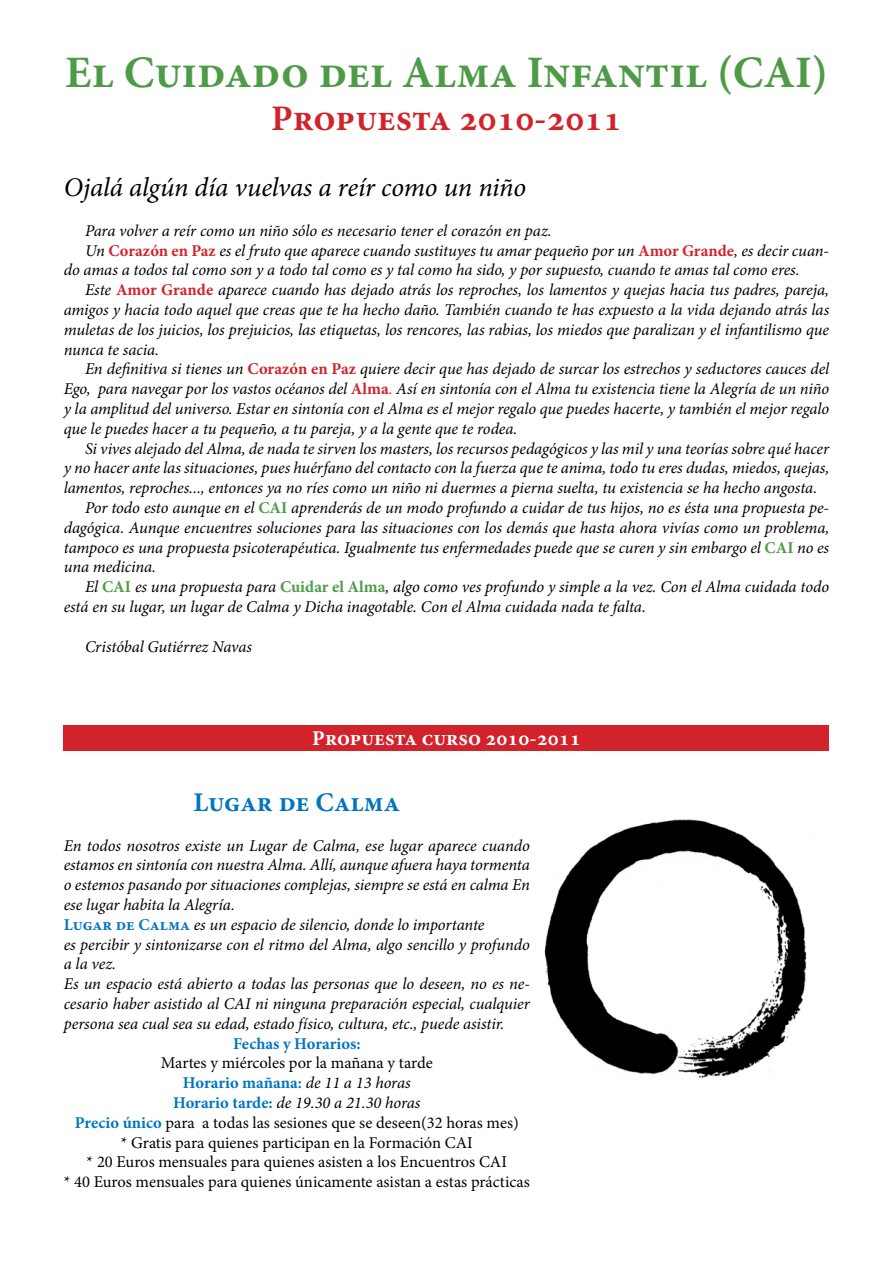
<style>
.page{position:relative;width:893px;height:1263px;background:#fff}
.page>*{position:absolute;margin:0;border:0;box-sizing:border-box;transform-origin:0 0}
.t1{font:700 45px "Minion Pro";color:#4e9b47}
.t2{font:700 36px "Minion Pro";color:#d2232a}
.t3{font:italic 27px "Minion Pro";letter-spacing:-.01em;color:#000}
.t4{font:700 27px "Minion Pro";color:#0076c0}
.t5{font:700 21px "Minion Pro";color:#fff}
.t6{font:italic 16.5px/19.8px "Minion Pro";letter-spacing:-.005em;color:#000}
.t7{font:16.5px/19.8px "Minion Pro";color:#000;text-align:center}
.t8{font:700 16.5px "Minion Pro";color:#0076c0}
.s1{font-weight:700;font-style:normal;color:#d2232a}
.s2{color:#d2232a}
.s3{font-weight:700;font-style:normal;color:#4e9b47}
.s4{font-weight:700;font-style:normal;color:#0076c0}
.s5{font-weight:700;color:#0076c0}
.s6{font-style:italic}
</style>
<div class="page">
<div style="left:64px;top:725px;width:765px;height:26px;background:#d2232a"></div>
<img style="left:544px;top:819px;width:263px;height:259px">
<h1 class="t1" style="left:65px;top:41px;width:764px">El Cuidado del Alma Infantil (CAI)</h1>
<h2 class="t2" style="left:271px;top:93px;width:352px">Propuesta 2010-2011</h2>
<h3 class="t3" style="left:64px;top:169px;width:464px">Ojalá algún día vuelvas a reír como un niño</h3>
<p class="t6" style="left:85px;top:220px;width:468px">Para volver a reír como un niño sólo es necesario tener el corazón en paz.</p>
<p class="t6" style="left:85px;top:240px;width:746px">Un <span class="s1">Corazón en Paz</span> es el fruto que aparece cuando sustituyes tu amar pequeño por un <span class="s1">Amor Grande</span>, es decir cuan-</p>
<p class="t6" style="left:64px;top:260px;width:737px">do amas a todos tal como son y a todo tal como es y tal como ha sido, y por supuesto, cuando te amas tal como eres.</p>
<p class="t6" style="left:85px;top:280px;width:746px">Este <span class="s1">Amor Grande</span> aparece cuando has dejado atrás los reproches, los lamentos y quejas hacia tus padres, pareja,</p>
<p class="t6" style="left:64px;top:300px;width:767px">amigos y hacia todo aquel que creas que te ha hecho daño. También cuando te has expuesto a la vida dejando atrás las</p>
<p class="t6" style="left:64px;top:319px;width:767px">muletas de los juicios, los prejuicios, las etiquetas, los rencores, las rabias, los miedos que paralizan y el infantilismo que</p>
<p class="t6" style="left:64px;top:339px;width:97px">nunca te sacia.</p>
<p class="t6" style="left:85px;top:359px;width:746px">En definitiva si tienes un <span class="s1">Corazón en Paz</span> quiere decir que has dejado de surcar los estrechos y seductores cauces del</p>
<p class="t6" style="left:64px;top:379px;width:767px">Ego, para navegar por los vastos océanos del <span class="s1">Alma</span><span class="s2">.</span> Así en sintonía con el Alma tu existencia tiene la Alegría de un niño</p>
<p class="t6" style="left:64px;top:399px;width:767px">y la amplitud del universo. Estar en sintonía con el Alma es el mejor regalo que puedes hacerte, y también el mejor regalo</p>
<p class="t6" style="left:64px;top:418px;width:455px">que le puedes hacer a tu pequeño, a tu pareja, y a la gente que te rodea.</p>
<p class="t6" style="left:85px;top:438px;width:746px">Si vives alejado del Alma, de nada te sirven los masters, los recursos pedagógicos y las mil y una teorías sobre qué hacer</p>
<p class="t6" style="left:64px;top:458px;width:767px">y no hacer ante las situaciones, pues huérfano del contacto con la fuerza que te anima, todo tu eres dudas, miedos, quejas,</p>
<p class="t6" style="left:64px;top:478px;width:755px">lamentos, reproches..., entonces ya no ríes como un niño ni duermes a pierna suelta, tu existencia se ha hecho angosta.</p>
<p class="t6" style="left:85px;top:498px;width:746px">Por todo esto aunque en el <span class="s3">CAI</span> aprenderás de un modo profundo a cuidar de tus hijos, no es ésta una propuesta pe-</p>
<p class="t6" style="left:64px;top:517px;width:767px">dagógica. Aunque encuentres soluciones para las situaciones con los demás que hasta ahora vivías como un problema,</p>
<p class="t6" style="left:64px;top:537px;width:767px">tampoco es una propuesta psicoterapéutica. Igualmente tus enfermedades puede que se curen y sin embargo el <span class="s3">CAI</span> no es</p>
<p class="t6" style="left:64px;top:557px;width:94px">una medicina.</p>
<p class="t6" style="left:85px;top:577px;width:746px">El <span class="s3">CAI</span> es una propuesta para <span class="s3">Cuidar el Alma</span>, algo como ves profundo y simple a la vez. Con el Alma cuidada todo</p>
<p class="t6" style="left:64px;top:597px;width:584px">está en su lugar, un lugar de Calma y Dicha inagotable. Con el Alma cuidada nada te falta.</p>
<p class="t6" style="left:85px;top:636px;width:169px">Cristóbal Gutiérrez Navas</p>
<p class="t5" style="left:312px;top:723px;width:270px">Propuesta curso 2010-2011</p>
<h3 class="t4" style="left:193px;top:783px;width:208px">Lugar de Calma</h3>
<p class="t6" style="left:64px;top:835px;width:468px">En todos nosotros existe un Lugar de Calma, ese lugar aparece cuando estamos en sintonía con nuestra Alma. Allí, aunque afuera haya tormenta o estemos pasando por situaciones complejas, siempre se está en calma En ese lugar habita la Alegría.<br><span class="s4">Lugar de Calma</span> es un espacio de silencio, donde lo importante<br>es percibir y sintonizarse con el ritmo del Alma, algo sencillo y profundo a la vez.<br>Es un espacio está abierto a todas las personas que lo deseen, no es ne&shy;cesario haber asistido al CAI ni ninguna preparación especial, cualquier persona sea cual sea su edad, estado físico, cultura, etc., puede asistir.</p>
<p class="t8" style="left:233px;top:1032px;width:129px">Fechas y Horarios:</p>
<p class="t7" style="left:64px;top:1053px;width:467px">Martes y miércoles por la mañana y tarde<br><span class="s5">Horario mañana:</span> <span class="s6">de 11 a 13 horas<br></span><span class="s5">Horario tarde:</span> <span class="s6">de 19.30 a 21.30 horas<br></span><span class="s5">Precio único</span> para a todas las sesiones que se deseen(32 horas mes)<br>* Gratis para quienes participan en la Formación CAI<br>* 20 Euros mensuales para quienes asisten a los Encuentros CAI<br>* 40 Euros mensuales para quienes únicamente asistan a estas prácticas</p>
</div>
